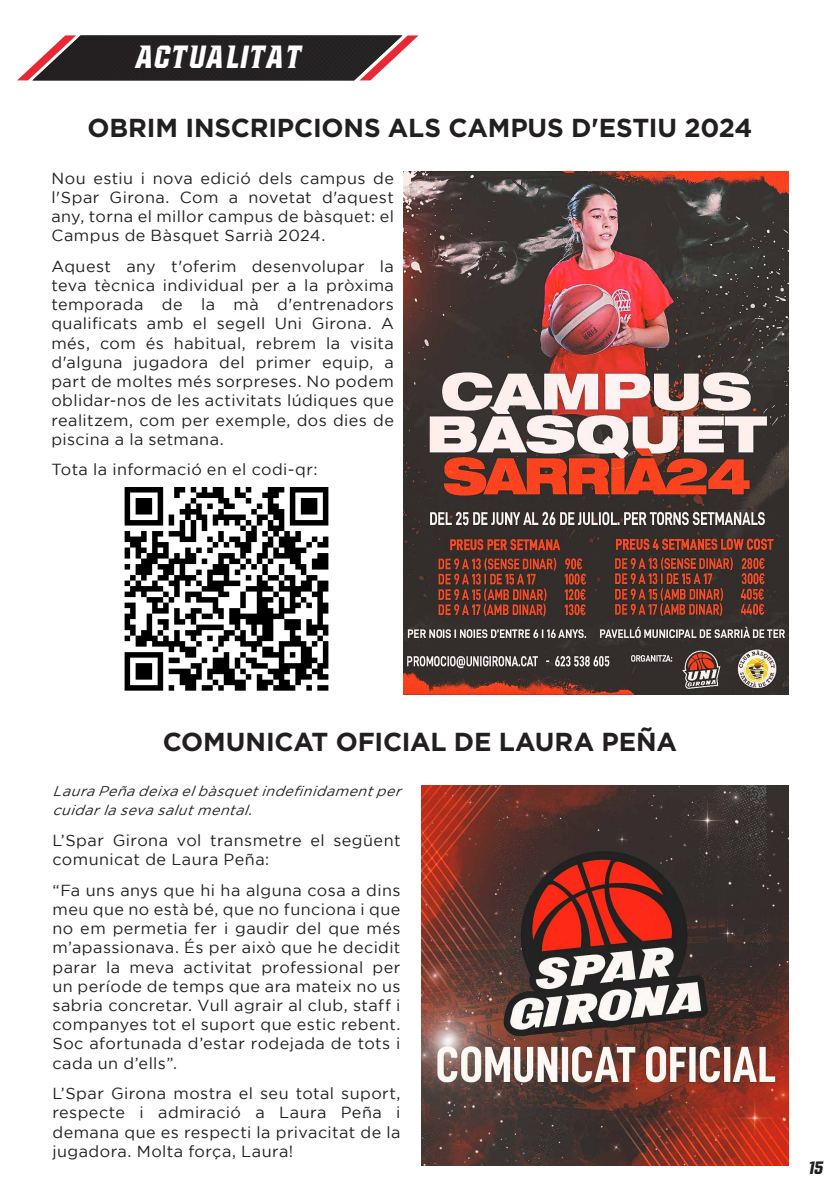
<style>
.page{position:relative;width:840px;height:1191px;background:#fff}
.page>*{position:absolute;margin:0;border:0;box-sizing:border-box;transform-origin:0 0}
.t1{font:italic 32px "NCAA Michigan St Spartans";color:#fff}
.t2{font:700 26px "Gotham";letter-spacing:-.005em;color:#231f20}
.t3{font:italic 18px "NCAA Michigan St Spartans";color:#231f20}
.t4{font:16px/19.2px "Gotham";letter-spacing:.025em;color:#231f20;text-align:justify}
.t5{font:italic 14px/19.2px "Gotham";color:#231f20}
</style>
<div class="page">
<img style="left:124px;top:487px;width:205px;height:204px">
<svg style="left:17px;top:35px;width:401px;height:45px;background:#4f4243"></svg>
<img style="left:403px;top:172px;width:385px;height:522px">
<img style="left:421px;top:786px;width:367px;height:379px">
<h1 class="t1" style="left:135px;top:45px;width:173px">ACTUALITAT</h1>
<h2 class="t2" style="left:87px;top:110px;width:666px">OBRIM INSCRIPCIONS ALS CAMPUS D'ESTIU 2024</h2>
<p class="t4" style="left:51px;top:168px;width:344px">Nou estiu i nova edició dels campus de l'Spar Girona. Com a novetat d'aquest any, torna el millor campus de bàsquet: el Campus de Bàsquet Sarrià 2024.</p>
<p class="t4" style="left:51px;top:256px;width:344px">Aquest any t'oferim desenvolupar la teva tècnica individual per a la pròxima temporada de la mà d'entrenadors qualificats amb el segell Uni Girona. A més, com és habitual, rebrem la visita d'alguna jugadora del primer equip, a part de moltes més sorpreses. No podem oblidar-nos de les activitats lúdiques que realitzem, com per exemple, dos dies de piscina a la setmana.</p>
<p class="t4" style="left:51px;top:460px;width:267px">Tota la informació en el codi-qr:</p>
<h2 class="t2" style="left:163px;top:724px;width:515px">COMUNICAT OFICIAL DE LAURA PEÑA</h2>
<p class="t5" style="left:52px;top:781px;width:355px">LauraPeñadeixaelbàsquetindefinidamentper cuidarlasevasalutmental.</p>
<p class="t4" style="left:52px;top:830px;width:349px">L’Spar Girona vol transmetre el següent comunicat de Laura Peña:</p>
<p class="t4" style="left:52px;top:880px;width:349px">“Fa uns anys que hi ha alguna cosa a dins meu que no està bé, que no funciona i que no em permetia fer i gaudir del que més m’apassionava. És per això que he decidit parar la meva activitat professional per un període de temps que ara mateix no us sabria concretar. Vull agrair al club, staff i companyes tot el suport que estic rebent.<br>Soc afortunada d’estar rodejada de tots i cada un d’ells”.</p>
<p class="t4" style="left:52px;top:1083px;width:349px">L’Spar Girona mostra el seu total suport, respecte i admiració a Laura Peña i demana que es respecti la privacitat de la jugadora. Molta força, Laura!</p>
<p class="t3" style="left:807px;top:1161px;width:19px">15</p>
</div>
